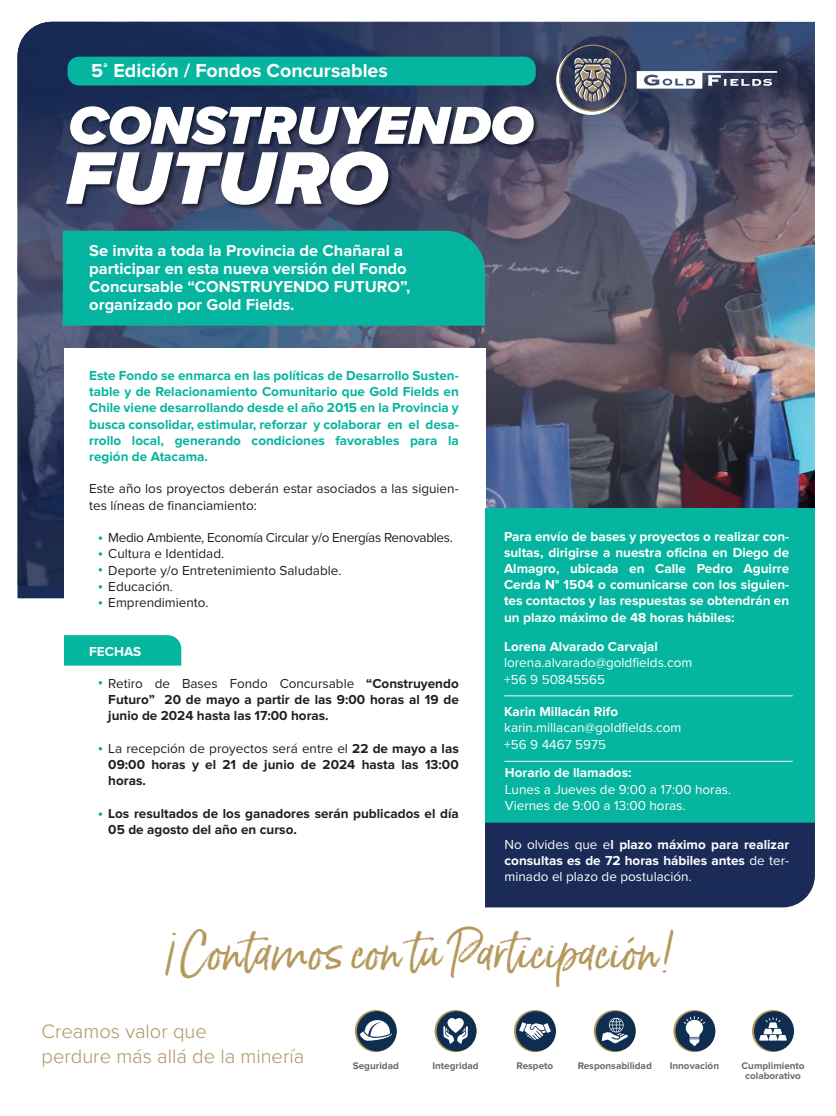
<style>
.page{position:relative;width:836px;height:1116px;background:#fff}
.page>*{position:absolute;margin:0;border:0;box-sizing:border-box;transform-origin:0 0}
.t1{font:italic 900 77.25px "Proxima Nova";color:#fff}
.t2{font:italic 900 55.28px "Proxima Nova";color:#fff}
.t3{font:48px "Born Ready";color:#b5985b}
.t4{font:300 20.02px/24.1px "Proxima Nova";color:#ac9362}
.t5{font:700 19.5px "Proxima Nova";color:#fff}
.t6{font:700 16.35px/18px "Proxima Nova";color:#fff}
.t7{font:700 13.5px/16.2px "Proxima Nova";color:#fff;text-align:justify}
.t8{font:700 13.5px/16.2px "Proxima Nova";color:#231f20;text-align:justify}
.t9{font:700 13.5px/16.2px "Proxima Nova";color:#05b59f;text-align:justify}
.t10{font:13.5px/16.2px "Proxima Nova";color:#231f20}
.t11{font:13.5px/16.2px "Proxima Nova";color:#fff}
.t12{font:700 9.98px/9.9px "Proxima Nova";color:#666a6d;text-align:center}
.t13{font:700 7.43px "Proxima Nova";color:#fff}
.s1{font-weight:400}
</style>
<div class="page">
<img style="left:18px;top:22px;width:796px;height:576px">
<img style="left:17px;top:54px;width:573px;height:207px">
<div style="left:63px;top:231px;width:422px;height:94px;background:#05b59f"></div>
<div style="left:64px;top:348px;width:421px;height:559px;background:#fff"></div>
<div style="left:485px;top:508px;width:329px;height:321px;background:#05b59f"></div>
<div style="left:68px;top:57px;width:467px;height:28px;background:#05b59f;border-radius:11px"></div>
<hr style="left:504px;top:695px;width:288px;height:1px;background:#fff">
<hr style="left:504px;top:760px;width:288px;height:1px;background:#fff">
<div style="left:64px;top:635px;width:117px;height:30px;background:#05b59f"></div>
<div style="left:485px;top:822px;width:329px;height:85px;background:#192b56"></div>
<svg style="left:636px;top:71px;width:141px;height:18px"></svg>
<svg style="left:556px;top:45px;width:70px;height:70px;background:#5f6170"></svg>
<svg style="left:752px;top:1009px;width:42px;height:42px"></svg>
<svg style="left:754px;top:1010px;width:40px;height:41px"></svg>
<svg style="left:673px;top:1009px;width:42px;height:42px"></svg>
<svg style="left:675px;top:1010px;width:40px;height:41px"></svg>
<svg style="left:355px;top:1009px;width:42px;height:42px"></svg>
<svg style="left:357px;top:1010px;width:40px;height:41px"></svg>
<svg style="left:434px;top:1009px;width:42px;height:42px"></svg>
<svg style="left:436px;top:1010px;width:40px;height:41px"></svg>
<div style="left:514px;top:1009px;width:42px;height:42px;background:#b39658;border-radius:50%"></div>
<svg style="left:516px;top:1010px;width:40px;height:41px"></svg>
<svg style="left:593px;top:1009px;width:42px;height:42px"></svg>
<svg style="left:595px;top:1010px;width:40px;height:41px"></svg>
<h3 class="t5" style="left:91px;top:59px;width:298px">5 Edición / Fondos Concursables</h3>
<h2 class="t2" style="left:69px;top:84px;width:466px">CONSTRUYENDO</h2>
<h1 class="t1" style="left:66px;top:120px;width:323px">FUTURO</h1>
<p class="t13" style="left:103px;top:61px;width:6px">a</p>
<p class="t6" style="left:89px;top:242px;width:322px">Se invita a toda la Provincia de Chañaral a participar en esta nueva versión del Fondo Concursable “CONSTRUYENDO FUTURO”, organizado por Gold Fields.</p>
<p class="t9" style="left:89px;top:367px;width:371px">Este Fondo se enmarca en las políticas de Desarrollo Susten&shy;table y de Relacionamiento Comunitario que Gold Fields en Chile viene desarrollando desde el año 2015 en la Provincia y busca consolidar, estimular, reforzar y colaborar en el desa&shy;rrollo local, generando condiciones favorables para la región de Atacama.</p>
<p class="t10" style="left:89px;top:480px;width:371px">Este año los proyectos deberán estar asociados a las siguien&shy;tes líneas de financiamiento:</p>
<p class="t10" style="left:108px;top:529px;width:346px">Medio Ambiente, Economía Circular y/o Energías Renovables.<br>Cultura e Identidad.<br>Deporte y/o Entretenimiento Saludable.<br>Educación.<br>Emprendimiento.</p>
<p class="t7" style="left:89px;top:643px;width:53px">FECHAS</p>
<p class="t8" style="left:108px;top:675px;width:352px"><span class="s1">Retiro de Bases Fondo Concursable</span> “Construyendo Futuro” 20 de mayo a partir de las 9:00 horas al 19 de junio de 2024 hasta las 17:00 horas.</p>
<p class="t8" style="left:108px;top:740px;width:352px"><span class="s1">La recepción de proyectos será entre el</span> 22 de mayo a las 09:00 horas y el 21 de junio de 2024 hasta las 13:00 horas.</p>
<p class="t8" style="left:108px;top:805px;width:352px">Los resultados de los ganadores serán publicados el día<br>05 de agosto del año en curso.</p>
<p class="t7" style="left:504px;top:528px;width:287px">Para envío de bases y proyectos o realizar con&shy;sultas, dirigirse a nuestra oficina en Diego de Almagro, ubicada en Calle Pedro Aguirre Cerda N° 1504 o comunicarse con los siguien&shy;tes contactos y las respuestas se obtendrán en un plazo máximo de 48 horas hábiles:</p>
<p class="t7" style="left:504px;top:638px;width:155px">Lorena Alvarado Carvajal</p>
<p class="t11" style="left:504px;top:654px;width:190px">lorena.alvarado@goldfields.com +56 9 50845565</p>
<p class="t7" style="left:504px;top:703px;width:115px">Karin Millacán Rifo</p>
<p class="t11" style="left:504px;top:719px;width:179px">karin.millacan@goldfields.com +56 9 4467 5975</p>
<p class="t7" style="left:505px;top:765px;width:128px">Horario de llamados:</p>
<p class="t11" style="left:505px;top:780px;width:228px">Lunes a Jueves de 9:00 a 17:00 horas.<br>Viernes de 9:00 a 13:00 horas.</p>
<p class="t7" style="left:504px;top:836px;width:286px"><span class="s1">No olvides que e</span>l plazo máximo para realizar consultas es de 72 horas hábiles antes <span class="s1">de ter&shy;minado el plazo de postulación.</span></p>
<h3 class="t3" style="left:160px;top:922px;width:516px">¡Contamos con tu Participación!</h3>
<h3 class="t4" style="left:42px;top:1018px;width:264px">Creamos valor que<br>perdure más allá de la minería</h3>
<p class="t12" style="left:669px;top:1060px;width:51px">Innovación</p>
<p class="t12" style="left:353px;top:1060px;width:48px">Seguridad</p>
<p class="t12" style="left:432px;top:1060px;width:48px">Integridad</p>
<p class="t12" style="left:516px;top:1060px;width:38px">Respeto</p>
<p class="t12" style="left:577px;top:1060px;width:76px">Responsabilidad</p>
<p class="t12" style="left:741px;top:1060px;width:65px">Cumplimiento colaborativo</p>
</div>
